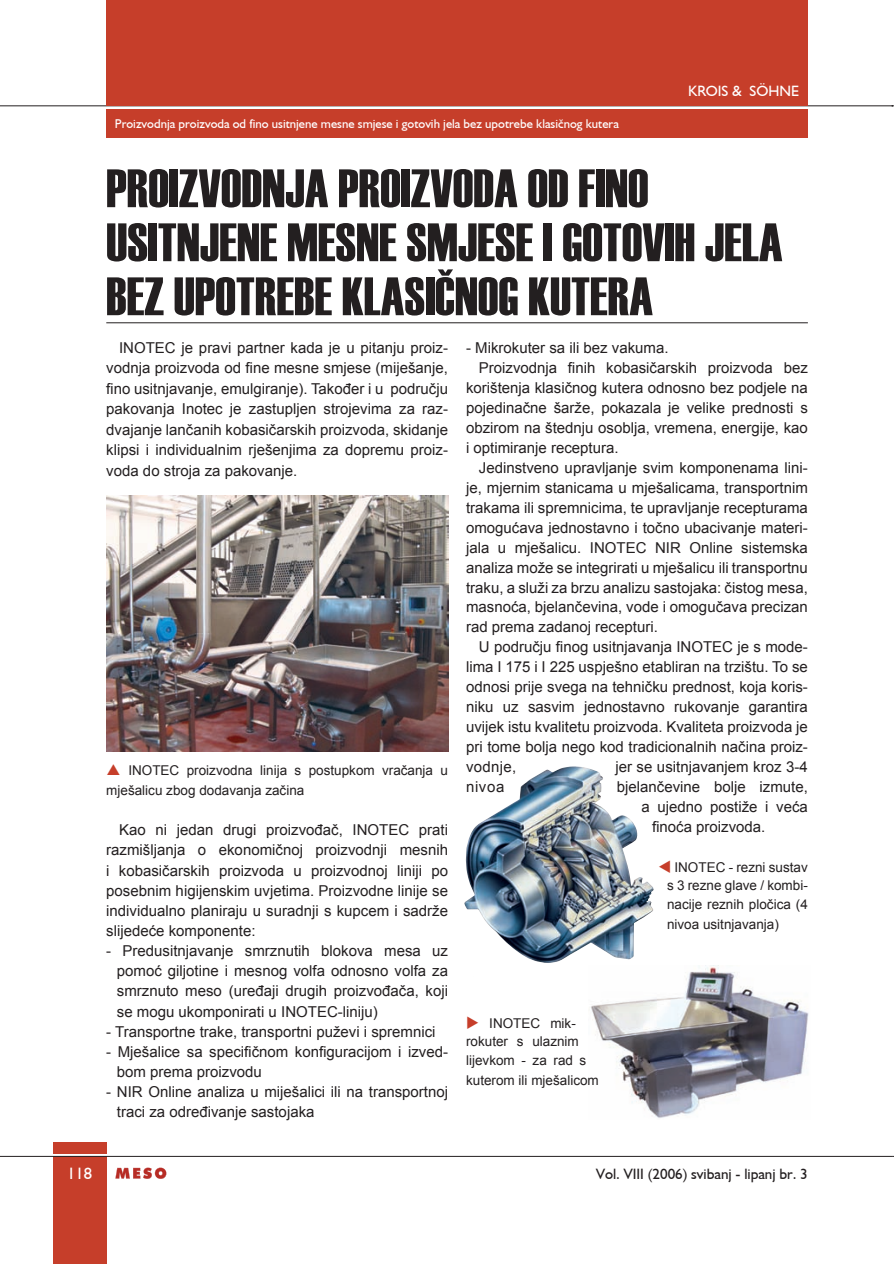
<style>
.page{position:relative;width:894px;height:1264px;background:#fff}
.page>*{position:absolute;margin:0;border:0;box-sizing:border-box;transform-origin:0 0}
.t1{font:54px/54px "Haettenschweiler";color:#231f20}
.t2{font:16.5px "Humanist 521 BT";color:#fff}
.t3{font:15px/20.1px "Arial";color:#231f20;text-align:justify}
.t4{font:15px "Humanist 521 BT";color:#231f20}
.t5{font:15px "Humanist 521 BT";color:#fff}
.t6{font:13.5px/18.3px "Arial";color:#231f20}
.t7{font:12.75px "Humanist 521 BT";color:#fff}
.s1{color:#c63e2a}
</style>
<div class="page">
<svg style="left:115px;top:1167px;width:51px;height:12px"></svg>
<div style="left:53px;top:1156px;width:53px;height:108px;background:#c63e2a"></div>
<hr style="left:0;top:1156px;width:893px;height:1px;background:#231f20">
<div style="left:53px;top:1142px;width:53px;height:11px;background:#c63e2a"></div>
<hr style="left:0;top:105px;width:893px;height:1px;background:#231f20">
<div style="left:106px;top:0;width:702px;height:106px;background:#c63e2a"></div>
<img style="left:591px;top:965px;width:218px;height:153px">
<div style="left:106px;top:109px;width:702px;height:28px;background:#c63e2a"></div>
<hr style="left:106px;top:322px;width:702px;height:1px;background:#231f20">
<img style="left:106px;top:495px;width:342px;height:256px">
<img style="left:464px;top:766px;width:190px;height:211px">
<p class="t5" style="left:688px;top:82px;width:113px">KROIS &amp; SÖHNE</p>
<p class="t7" style="left:115px;top:116px;width:506px">Proizvodnja proizvoda od fino usitnjene mesne smjese i gotovih jela bez upotrebe klasičnog kutera</p>
<h1 class="t1" style="left:106px;top:161px;width:678px">PROIZVODNJA PROIZVODA OD FINO<br>USITNJENE MESNE SMJESE I GOTOVIH JELA<br>BEZ UPOTREBE KLASIČNOG KUTERA</h1>
<p class="t3" style="left:466px;top:338px;width:204px">- Mikrokuter sa ili bez vakuma.</p>
<p class="t3" style="left:479px;top:358px;width:331px">Proizvodnja finih kobasičarskih proizvoda bez</p>
<p class="t3" style="left:466px;top:378px;width:343px">korištenja klasičnog kutera odnosno bez podjele na</p>
<p class="t3" style="left:466px;top:398px;width:343px">pojedinačne šarže, pokazala je velike prednosti s</p>
<p class="t3" style="left:466px;top:418px;width:343px">obzirom na štednju osoblja, vremena, energije, kao</p>
<p class="t3" style="left:466px;top:438px;width:154px">i optimiranje receptura.</p>
<p class="t3" style="left:479px;top:458px;width:331px">Jedinstveno upravljanje svim komponenama lini-</p>
<p class="t3" style="left:466px;top:478px;width:343px">je, mjernim stanicama u mješalicama, transportnim</p>
<p class="t3" style="left:466px;top:497px;width:343px">trakama ili spremnicima, te upravljanje recepturama</p>
<p class="t3" style="left:466px;top:517px;width:343px">omogućava jednostavno i točno ubacivanje materi-</p>
<p class="t3" style="left:466px;top:537px;width:343px">jala u mješalicu. INOTEC NIR Online sistemska</p>
<p class="t3" style="left:466px;top:557px;width:343px">analiza može se integrirati u mješalicu ili transportnu</p>
<p class="t3" style="left:466px;top:577px;width:343px">traku, a služi za brzu analizu sastojaka: čistog mesa,</p>
<p class="t3" style="left:466px;top:597px;width:343px">masnoća, bjelančevina, vode i omogučava precizan</p>
<p class="t3" style="left:466px;top:617px;width:193px">rad prema zadanoj recepturi.</p>
<p class="t3" style="left:479px;top:637px;width:331px">U području finog usitnjavanja INOTEC je s mode-</p>
<p class="t3" style="left:466px;top:657px;width:343px">lima I 175 i I 225 uspješno etabliran na trzištu. To se</p>
<p class="t3" style="left:466px;top:677px;width:343px">odnosi prije svega na tehničku prednost, koja koris-</p>
<p class="t3" style="left:466px;top:697px;width:343px">niku uz sasvim jednostavno rukovanje garantira</p>
<p class="t3" style="left:466px;top:717px;width:343px">uvijek istu kvalitetu proizvoda. Kvaliteta proizvoda je</p>
<p class="t3" style="left:466px;top:737px;width:343px">pri tome bolja nego kod tradicionalnih načina proiz-</p>
<p class="t3" style="left:466px;top:757px;width:52px">vodnje,</p>
<p class="t3" style="left:615px;top:757px;width:194px">jer se usitnjavanjem kroz 3-4</p>
<p class="t3" style="left:466px;top:777px;width:40px">nivoa</p>
<p class="t3" style="left:617px;top:777px;width:193px">bjelančevine bolje izmute,</p>
<p class="t3" style="left:106px;top:338px;width:343px;text-indent:13px">INOTEC je pravi partner kada je u pitanju proiz&shy;vodnja proizvoda od fine mesne smjese (miješanje, fino usitnjavanje, emulgiranje). Također i u području pakovanja Inotec je zastupljen strojevima za raz&shy;dvajanje lančanih kobasičarskih proizvoda, skidanje klipsi i individualnim rješenjima za dopremu proiz&shy;voda do stroja za pakovanje.</p>
<p class="t6" style="left:106px;top:760px;width:343px;line-height:20.1px;text-indent:22px">INOTEC proizvodna linija s postupkom vračanja u mješalicu zbog dodavanja začina</p>
<p class="t3" style="left:106px;top:820px;width:343px;text-indent:13px">Kao ni jedan drugi proizvođač, INOTEC prati razmišljanja o ekonomičnoj proizvodnji mesnih i kobasičarskih proizvoda u proizvodnoj liniji po posebnim higijenskim uvjetima. Proizvodne linije se individualno planiraju u suradnji s kupcem i sadrže slijedeće komponente:</p>
<p class="t3" style="left:117px;top:941px;width:333px;text-indent:-11px">- Predusitnjavanje smrznutih blokova mesa uz pomoć giljotine i mesnog volfa odnosno volfa za smrznuto meso (uređaji drugih proizvođača, koji se mogu ukomponirati u INOTEC-liniju)</p>
<p class="t3" style="left:106px;top:1021px;width:331px">- Transportne trake, transportni puževi i spremnici</p>
<p class="t3" style="left:117px;top:1041px;width:333px;text-indent:-11px">- Mješalice sa specifičnom konfiguracijom i izved&shy;bom prema proizvodu</p>
<p class="t3" style="left:117px;top:1082px;width:333px;text-indent:-11px">- NIR Online analiza u miješalici ili na transportnoj traci za određivanje sastojaka</p>
<p class="t3" style="left:652px;top:797px;width:157px;text-indent:-10px">a ujedno postiže i veća finoća proizvoda.</p>
<p class="t6" style="left:667px;top:858px;width:142px;text-align:justify;text-indent:-9px"><span class="s1">▼</span> INOTEC - rezni sustav s 3 rezne glave / kombi&shy;nacije reznih pločica (4</p>
<p class="t6" style="left:667px;top:915px;width:113px">nivoa usitnjavanja)</p>
<p class="t6" style="left:466px;top:1014px;width:122px"><span class="s1">◆</span> INOTEC mik&shy;rokuter s ulaznim lijevkom - za rad s</p>
<p class="t6" style="left:466px;top:1071px;width:134px">kuterom ili mješalicom</p>
<p class="t2" style="left:67px;top:1163px;width:26px">118</p>
<p class="t4" style="left:596px;top:1164px;width:213px">Vol. VIII (2006) svibanj - lipanj br. 3</p>
</div>
